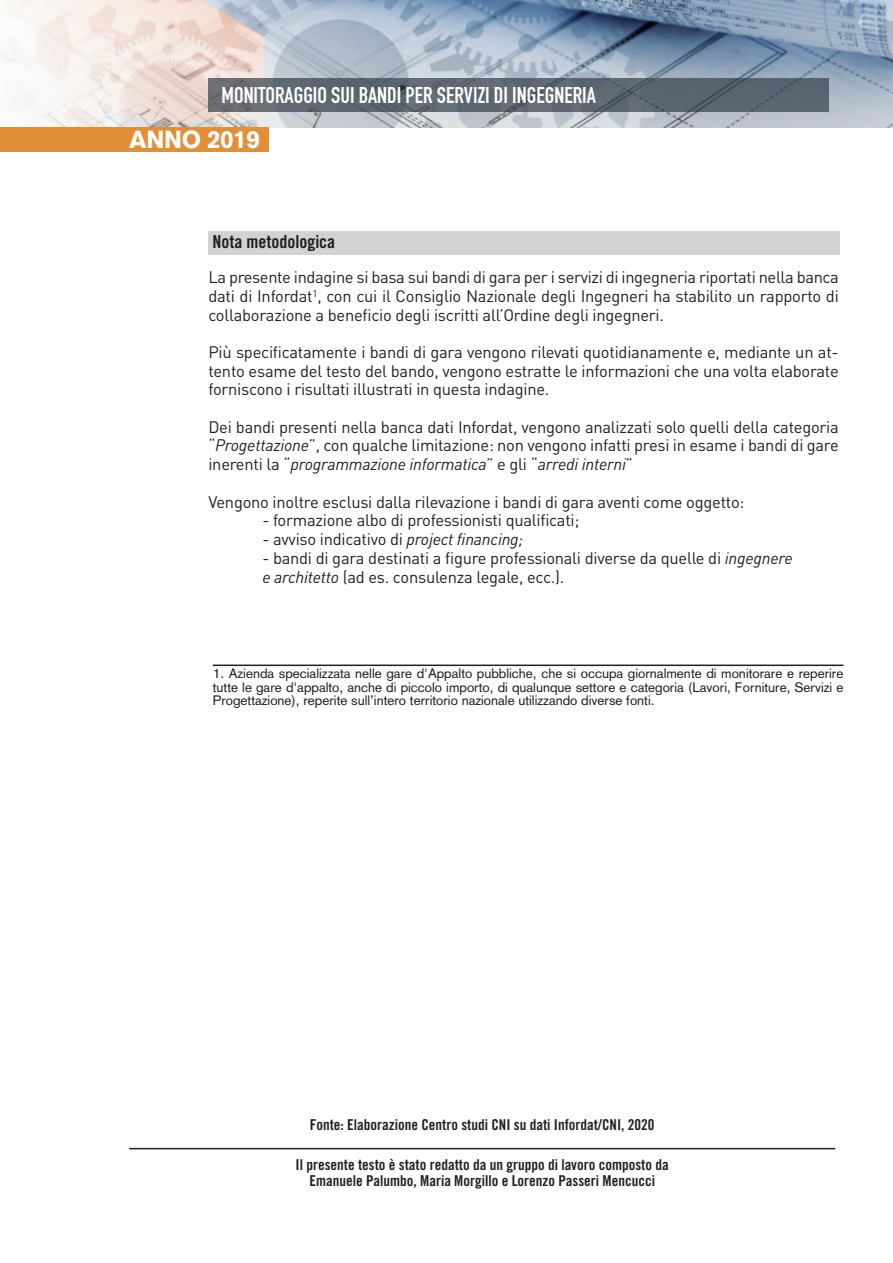
<style>
.page{position:relative;width:893px;height:1263px;background:#fff}
.page>*{position:absolute;margin:0;border:0;box-sizing:border-box;transform-origin:0 0}
.t1{font:900 24.3px "Akzidenz Grotesk";letter-spacing:-.015em;color:#fff}
.t2{font:700 22.5px "DIN Condensed";color:#fff}
.t3{font:18px "Trade Gothic Bold Cond Twenty";color:#231f20}
.t4{font:16.5px/18.6px "DIN";letter-spacing:-.015em;color:#231f20;text-align:justify}
.t5{font:15px/16.5px "Trade Gothic Bold Cond Twenty";color:#231f20;text-align:center}
.t6{font:13.5px/13.5px "Akzidenz Grotesk";color:#231f20;text-align:justify}
.s1{font-style:italic}
</style>
<div class="page">
<img style="left:433px;top:0;width:460px;height:128px">
<img style="left:0;top:0;width:433px;height:129px">
<img style="left:208px;top:78px;width:620px;height:34px">
<div style="left:0;top:128px;width:268px;height:24px;background:#e28f38"></div>
<div style="left:208px;top:231px;width:632px;height:23px;background:#d1d2d4"></div>
<hr style="left:213px;top:664px;width:630px;height:2px;background:#231f20">
<hr style="left:129px;top:1148px;width:706px;height:1px;background:#231f20">
<h2 class="t2" style="left:222px;top:82px;width:376px">MONITORAGGIO SUI BANDI PER SERVIZI DI INGEGNERIA</h2>
<h1 class="t1" style="left:129px;top:130px;width:132px">ANNO 2019</h1>
<p class="t3" style="left:212px;top:235px;width:124px">Nota metodologica</p>
<p class="t4" style="left:208px;top:270px;width:632px">La presente indagine si basa sui bandi di gara per i servizi di ingegneria riportati nella banca dati di Infordat<sup>1</sup>, con cui il Consiglio Nazionale degli Ingegneri ha stabilito un rapporto di collaborazione a beneficio degli iscritti all’Ordine degli ingegneri.</p>
<p class="t4" style="left:208px;top:345px;width:632px">Più specificatamente i bandi di gara vengono rilevati quotidianamente e, mediante un at&shy;tento esame del testo del bando, vengono estratte le informazioni che una volta elaborate forniscono i risultati illustrati in questa indagine.</p>
<p class="t4" style="left:208px;top:419px;width:632px">Dei bandi presenti nella banca dati Infordat, vengono analizzati solo quelli della categoria “<span class="s1">Progettazione</span>”, con qualche limitazione: non vengono infatti presi in esame i bandi di gare inerenti la “<span class="s1">programmazione informatica</span>” e gli “<span class="s1">arredi interni</span>”</p>
<p class="t4" style="left:208px;top:494px;width:538px">Vengono inoltre esclusi dalla rilevazione i bandi di gara aventi come oggetto:</p>
<p class="t4" style="left:262px;top:513px;width:319px">- formazione albo di professionisti qualificati;</p>
<p class="t4" style="left:262px;top:531px;width:262px">- avviso indicativo di <span class="s1">project financing;</span></p>
<p class="t4" style="left:262px;top:550px;width:532px">- bandi di gara destinati a figure professionali diverse da quelle di <span class="s1">ingegnere e architetto</span> (ad es. consulenza legale, ecc.).</p>
<p class="t6" style="left:213px;top:668px;width:632px">1. Azienda specializzata nelle gare d'Appalto pubbliche, che si occupa giornalmente di monitorare e reperire tutte le gare d'appalto, anche di piccolo importo, di qualunque settore e categoria (Lavori, Forniture, Servizi e Progettazione), reperite sull’intero territorio nazionale utilizzando diverse fonti.</p>
<p class="t5" style="left:310px;top:1117px;width:346px">Fonte: Elaborazione Centro studi CNI su dati Infordat/CNI, 2020</p>
<p class="t5" style="left:296px;top:1158px;width:375px">Il presente testo è stato redatto da un gruppo di lavoro composto da<br>Emanuele Palumbo, Maria Morgillo e Lorenzo Passeri Mencucci</p>
</div>
